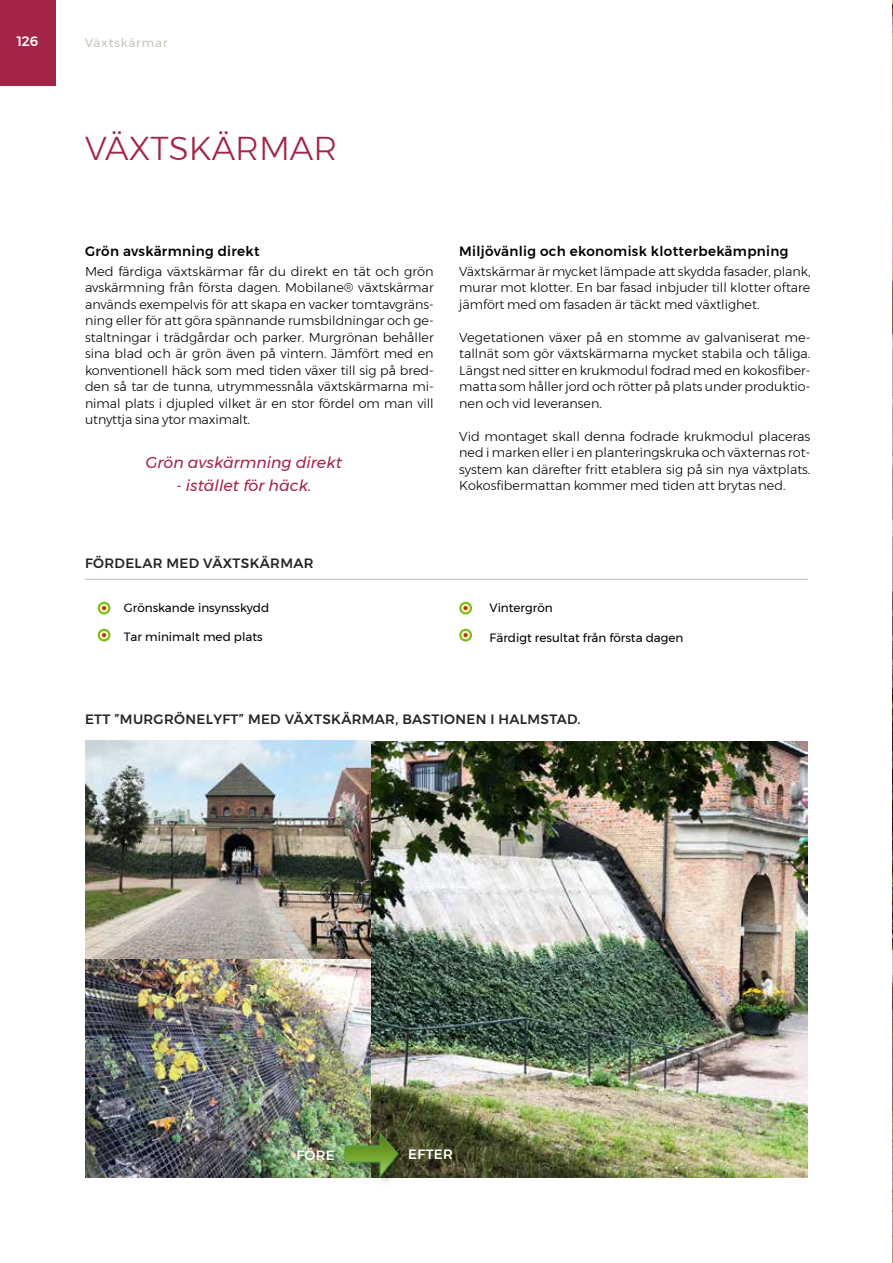
<style>
.page{position:relative;width:893px;height:1263px;background:#fff}
.page>*{position:absolute;margin:0;border:0;box-sizing:border-box;transform-origin:0 0}
.t1{font:300 33px "Montserrat";color:#a42447}
.t2{font:italic 15.75px "Montserrat";color:#a42447}
.t3{font:500 13.5px "Montserrat";letter-spacing:.025em;color:#252523}
.t4{font:500 13.5px "Montserrat";letter-spacing:.025em;color:#000}
.t5{font:500 13.5px "Montserrat";letter-spacing:.025em;color:#fff}
.t6{font:300 12.75px/16.5px "Montserrat";color:#000;text-align:justify}
.t7{font:12px "Montserrat";color:#000}
.t8{font:12px "Montserrat";letter-spacing:.075em;color:#c5c5b7}
</style>
<div class="page">
<svg style="left:98px;top:602px;width:12px;height:12px"></svg>
<svg style="left:100px;top:604px;width:8px;height:8px"></svg>
<svg style="left:102px;top:606px;width:4px;height:4px"></svg>
<svg style="left:98px;top:629px;width:12px;height:12px"></svg>
<svg style="left:100px;top:631px;width:8px;height:8px"></svg>
<svg style="left:102px;top:633px;width:4px;height:4px"></svg>
<hr style="left:85px;top:579px;width:723px;height:1px;background:#c5c5b7">
<img style="left:372px;top:742px;width:436px;height:436px">
<img style="left:85px;top:960px;width:285px;height:218px">
<img style="left:85px;top:740px;width:285px;height:218px">
<img style="left:892px;top:0;width:1px;height:1263px">
<svg style="left:459px;top:602px;width:13px;height:12px"></svg>
<svg style="left:461px;top:604px;width:9px;height:8px"></svg>
<svg style="left:464px;top:606px;width:4px;height:4px"></svg>
<svg style="left:459px;top:629px;width:13px;height:12px"></svg>
<svg style="left:461px;top:631px;width:9px;height:8px"></svg>
<svg style="left:464px;top:633px;width:4px;height:4px"></svg>
<div style="left:341px;top:1130px;width:69px;height:59px;background:#000;opacity:.35"></div>
<img style="left:344px;top:1130px;width:55px;height:49px">
<div style="left:0;top:0;width:55px;height:85px;background:#a42447"></div>
<p class="t5" style="left:17px;top:31px;width:23px">126</p>
<p class="t8" style="left:85px;top:33px;width:84px">Växtskärmar</p>
<h1 class="t1" style="left:85px;top:123px;width:254px">VÄXTSKÄRMAR</h1>
<p class="t4" style="left:85px;top:241px;width:176px">Grön avskärmning direkt</p>
<p class="t6" style="left:85px;top:263px;width:350px">Med färdiga växtskärmar får du direkt en tät och grön avskärmning från första dagen. Mobilane® växtskärmar används exempelvis för att skapa en vacker tomtavgräns&shy;ning eller för att göra spännande rumsbildningar och ge&shy;staltningar i trädgårdar och parker. Murgrönan behåller sina blad och är grön även på vintern. Jämfört med en konventionell häck som med tiden växer till sig på bred&shy;den så tar de tunna, utrymmessnåla växtskärmarna mi&shy;nimal plats i djupled vilket är en stor fördel om man vill utnyttja sina ytor maximalt.</p>
<p class="t2" style="left:145px;top:451px;width:198px">Grön avskärmning direkt</p>
<p class="t2" style="left:176px;top:473px;width:137px">- istället för häck.</p>
<p class="t4" style="left:459px;top:241px;width:331px">Miljövänlig och ekonomisk klotterbekämpning</p>
<p class="t6" style="left:459px;top:263px;width:353px">Växtskärmar är mycket lämpade att skydda fasader, plank, murar mot klotter. En bar fasad inbjuder till klotter oftare jämfört med om fasaden är täckt med växtlighet.</p>
<p class="t6" style="left:459px;top:329px;width:353px">Vegetationen växer på en stomme av galvaniserat me&shy;tallnät som gör växtskärmarna mycket stabila och tåliga.<br>Längst ned sitter en krukmodul fodrad med en kokosfiber&shy;matta som håller jord och rötter på plats under produktio&shy;nen och vid leveransen.</p>
<p class="t6" style="left:459px;top:428px;width:353px">Vid montaget skall denna fodrade krukmodul placeras ned i marken eller i en planteringskruka och växternas rot&shy;system kan därefter fritt etablera sig på sin nya växtplats.<br>Kokosfibermattan kommer med tiden att brytas ned.</p>
<p class="t3" style="left:85px;top:552px;width:230px">FÖRDELAR MED VÄXTSKÄRMAR</p>
<p class="t7" style="left:124px;top:598px;width:147px">Grönskande insynsskydd</p>
<p class="t7" style="left:124px;top:627px;width:141px">Tar minimalt med plats</p>
<p class="t7" style="left:490px;top:599px;width:65px">Vintergrön</p>
<p class="t7" style="left:490px;top:628px;width:196px">Färdigt resultat från första dagen</p>
<p class="t3" style="left:85px;top:709px;width:497px">ETT ”MURGRÖNELYFT” MED VÄXTSKÄRMAR, BASTIONEN I HALMSTAD.</p>
<p class="t5" style="left:296px;top:1144px;width:40px">FÖRE</p>
<p class="t5" style="left:408px;top:1144px;width:46px">EFTER</p>
</div>
